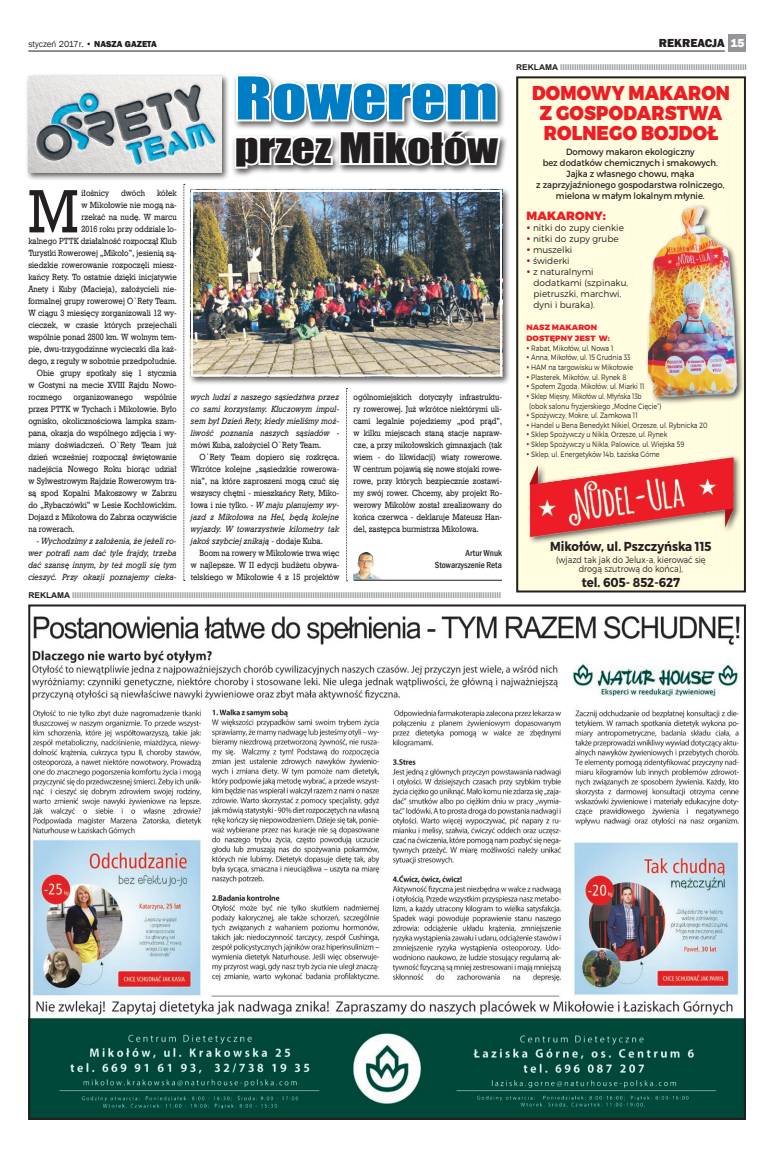
<style>
.page{position:relative;width:780px;height:1154px;background:#fff}
.page>*{position:absolute;margin:0;border:0;box-sizing:border-box;transform-origin:0 0}
.t1{font:60.9px "Geo Slab 712 Md EU";color:#231f20;scale:.9 1}
.t2{font:54.6px "Impact";color:#007ec5;scale:1.24 1}
.t3{font:38.6px "Impact";color:#231f20;scale:1.19 1}
.t4{font:900 20px/20px "Montserrat";letter-spacing:.01em;color:#ee1d23;text-align:center;scale:.9 1}
.t5{font:700 13px "Montserrat";color:#231f20;scale:.9 1}
.t6{font:800 12px "Franklin Gothic";color:#231f20}
.t7{font:900 12px "Montserrat";letter-spacing:.01em;color:#ee1d23}
.t8{font:9px/12px "Geo Slab 712 Md EU";color:#231f20;text-align:justify;scale:.9 1}
.t9{font:9px/12px "Geo Slab 712 Md EU";color:#231f20;text-align:justify;scale:.89 1}
.t10{font:italic 9px/12px "Geo Slab 712 Md EU";color:#231f20;text-align:justify;scale:.9 1}
.t11{font:9px/11px "Montserrat";color:#231f20;text-align:center;scale:.93 1}
.t12{font:300 9px/11px "Montserrat";color:#231f20}
.t13{font:300 9px/9px "Montserrat";color:#231f20;text-align:center;scale:.9 1}
.t14{font:500 condensed 9px/12px "Franklin Gothic";color:#231f20;text-align:right}
.t15{font:9px "Franklin Gothic";color:#231f20}
.t16{font:700 8px "Arial";color:#939598;scale:1.05 1}
.t17{font:300 7.7px "Montserrat";color:#231f20;scale:.83 1}
.t18{font:300 7.7px/9.7px "Montserrat";color:#231f20;scale:.78 1}
.t19{font:900 7.7px/10.6px "Montserrat";letter-spacing:.01em;color:#ee1d23;scale:1.04 1}
.s1{font-weight:800}
.s2{color:#fff}
.s3{color:#231f20}
.s4{font-style:normal}
.s5{font-style:italic}
.s6{color:#b00540}
</style>
<div class="page">
<div style="left:729px;top:34px;width:17px;height:17px;background:#939598"></div>
<hr style="left:28px;top:51px;width:696px;height:1px;background:#231f20">
<div style="left:516px;top:76px;width:230px;height:514px;background:#fffce0"></div>
<div style="left:516px;top:76px;width:230px;height:516px;border:2px solid #231f20"></div>
<img style="left:647px;top:203px;width:98px;height:197px">
<div style="left:527px;top:454px;width:214px;height:90px;background:#231f20;opacity:.75"></div>
<img style="left:527px;top:454px;width:208px;height:90px">
<img style="left:31px;top:616px;width:712px;height:501px">
<img style="left:353px;top:551px;width:29px;height:29px">
<hr style="left:353px;top:580px;width:149px;height:1px;background:#231f20">
<div style="left:232px;top:72px;width:277px;height:105px;background:#231f20;opacity:.75"></div>
<svg style="left:232px;top:72px;width:271px;height:105px"></svg>
<div style="left:25px;top:74px;width:204px;height:107px;background:#231f20;opacity:.75"></div>
<img style="left:28px;top:76px;width:193px;height:96px">
<div style="left:188px;top:187px;width:322px;height:198px;background:#231f20;opacity:.75"></div>
<img style="left:194px;top:193px;width:305px;height:180px">
<div style="left:191px;top:190px;width:311px;height:186px;border:2px solid #fff"></div>
<svg style="left:184px;top:184px;width:1px;height:397px"></svg>
<svg style="left:346px;top:388px;width:1px;height:193px"></svg>
<p class="t15" style="left:28px;top:38px;width:130px">styczeń 2017r. • <span class="s1">NASZA GAZETA</span></p>
<h3 class="t6" style="left:658px;top:35px;width:87px">REKREACJA <span class="s2">15</span></h3>
<h2 class="t2" style="left:235px;top:56px;width:213px">Rowerem</h2>
<h3 class="t3" style="left:235px;top:118px;width:223px">przez Mikołów</h3>
<h1 class="t1" style="left:28px;top:174px;width:57px">M</h1>
<p class="t8" style="left:81px;top:187px;width:32px">iłośnicy</p>
<p class="t8" style="left:121px;top:187px;width:28px">dwóch</p>
<p class="t8" style="left:157px;top:187px;width:23px">kółek</p>
<p class="t8" style="left:81px;top:199px;width:107px">w Mikołowie nie mogą na-</p>
<p class="t8" style="left:81px;top:211px;width:107px">rzekać na nudę. W marcu</p>
<p class="t8" style="left:81px;top:223px;width:107px">2016 roku przy oddziale lo-</p>
<p class="t8" style="left:28px;top:235px;width:166px">kalnego PTTK działalność rozpoczął Klub</p>
<p class="t8" style="left:28px;top:247px;width:166px">Turystki Rowerowej „Mikoło”, jesienią są-</p>
<p class="t8" style="left:28px;top:259px;width:166px">siedzkie rowerowanie rozpoczęli miesz-</p>
<p class="t8" style="left:28px;top:271px;width:166px">kańcy Rety. To ostatnie dzięki inicjatywie</p>
<p class="t8" style="left:28px;top:283px;width:166px">Anety i Kuby (Macieja), założycieli nie-</p>
<p class="t8" style="left:28px;top:295px;width:166px">formalnej grupy rowerowej O`Rety Team.</p>
<p class="t8" style="left:28px;top:307px;width:166px">W ciągu 3 miesięcy zorganizowali 12 wy-</p>
<p class="t8" style="left:28px;top:319px;width:166px">cieczek, w czasie których przejechali</p>
<p class="t8" style="left:28px;top:331px;width:166px">wspólnie ponad 2500 km. W wolnym tem-</p>
<p class="t8" style="left:28px;top:343px;width:166px">pie, dwu-trzygodzinne wycieczki dla każ-</p>
<p class="t8" style="left:28px;top:355px;width:166px">dego, z reguły w sobotnie przedpołudnie.</p>
<p class="t8" style="left:37px;top:367px;width:157px">Obie grupy spotkały się 1 stycznia</p>
<p class="t8" style="left:28px;top:379px;width:166px">w Gostyni na mecie XVIII Rajdu Nowo-</p>
<p class="t8" style="left:28px;top:391px;width:39px">rocznego</p>
<p class="t8" style="left:74px;top:391px;width:67px">organizowanego</p>
<p class="t9" style="left:353px;top:391px;width:168px">ogólnomiejskich dotyczyły infrastruktu&shy;ry rowerowej. Już wkrótce niektórymi uli&shy;cami legalnie pojedziemy „pod prąd”, w kilku miejscach staną stacje napraw&shy;cze, a przy mikołowskich gimnazjach (tak wiem - do likwidacji) wiaty rowerowe.<br>W centrum pojawią się nowe stojaki rowe&shy;rowe, przy których bezpiecznie zostawi&shy;my swój rower. Chcemy, aby projekt Ro&shy;werowy Mikołów został zrealizowany do końca czerwca - deklaruje Mateusz Han&shy;del, zastępca burmistrza Mikołowa.</p>
<p class="t14" style="left:435px;top:547px;width:69px">Artur Wnuk<br>Stowarzyszenie Reta</p>
<p class="t16" style="left:28px;top:590px;width:452px"><span class="s3">REKLAMA</span> IIIIIIIIIIIIIIIIIIIIIIIIIIIIIIIIIIIIIIIIIIIIIIIIIIIIIIIIIIIIIIIIIIIIIIIIIIIIIIIIIIIIIIIIIIIIIIIIIIIIIIIIIIIIIIIIIIIIIIIIIIIIIIIIIIIIIIIIIIIIIIIIIIIIIIIIIIIIIIIIIIIIIIIIIIIIIIIIIIIIIIII</p>
<p class="t10" style="left:191px;top:391px;width:166px">wych ludzi z naszego sąsiedztwa przez co sami korzystamy. Kluczowym impul&shy;sem był Dzień Rety, kiedy mieliśmy moż&shy;liwość poznania naszych sąsiadów <span class="s4">- mówi Kuba, założyciel O`Rety Team.</span></p>
<p class="t8" style="left:191px;top:451px;width:166px;text-indent:9px">O`Rety Team dopiero się rozkręca.<br>Wkrótce kolejne „sąsiedzkie rowerowa&shy;nia”, na które zaproszeni mogą czuć się wszyscy chętni - mieszkańcy Rety, Miko&shy;łowa i nie tylko. <span class="s5">- W maju planujemy wy&shy;jazd z Mikołowa na Hel, będą kolejne wyjazdy. W towarzystwie kilometry tak jakoś szybciej znikają</span> - dodaje Kuba.</p>
<p class="t9" style="left:191px;top:547px;width:168px;text-indent:9px">Boom na rowery w Mikołowie trwa więc w najlepsze. W II edycji budżetu obywa&shy;telskiego w Mikołowie 4 z 15 projektów</p>
<p class="t8" style="left:28px;top:391px;width:166px;text-indent:116px">wspólnie przez PTTK w Tychach i Mikołowie. Było ognisko, okolicznościowa lampka szam&shy;pana, okazja do wspólnego zdjęcia i wy&shy;miany doświadczeń. O`Rety Team już dzień wcześniej rozpoczął świętowanie nadejścia Nowego Roku biorąc udział w Sylwestrowym Rajdzie Rowerowym tra&shy;są spod Kopalni Makoszowy w Zabrzu do „Rybaczówki” w Lesie Kochłowickim.<br>Dojazd z Mikołowa do Zabrza oczywiście na rowerach.</p>
<p class="t10" style="left:28px;top:535px;width:166px;text-indent:9px">- Wychodzimy z założenia, że jeżeli ro&shy;wer potrafi nam dać tyle frajdy, trzeba dać szansę innym, by też mogli się tym cieszyć. Przy okazji poznajemy cieka-</p>
<p class="t16" style="left:516px;top:62px;width:221px"><span class="s3">REKLAMA</span> IIIIIIIIIIIIIIIIIIIIIIIIIIIIIIIIIIIIIIIIIIIIIIIIIIIIIIIIIIIIIIIIIIIIIIIIIIIIIIII</p>
<h3 class="t4" style="left:532px;top:83px;width:221px">DOMOWY MAKARON<br>Z GOSPODARSTWA<br>ROLNEGO BOJDOŁ</h3>
<p class="t11" style="left:536px;top:146px;width:204px">Domowy makaron ekologiczny<br>bez dodatków chemicznych i smakowych.<br>Jajka z własnego chowu, mąka<br>z zaprzyjaźnionego gospodarstwa rolniczego, mielona w małym lokalnym młynie.</p>
<h3 class="t7" style="left:526px;top:208px;width:81px">MAKARONY:</h3>
<p class="t12" style="left:526px;top:222px;width:99px"><span class="s6">•</span> nitki do zupy cienkie</p>
<p class="t12" style="left:526px;top:233px;width:94px"><span class="s6">•</span> nitki do zupy grube</p>
<p class="t12" style="left:526px;top:244px;width:47px"><span class="s6">•</span> muszelki</p>
<p class="t12" style="left:526px;top:255px;width:45px"><span class="s6">•</span> świderki</p>
<p class="t12" style="left:533px;top:266px;width:96px;text-indent:-7px"><span class="s6">•</span> z naturalnymi dodatkami (szpinaku, pietruszki, marchwi, dyni i buraka).</p>
<p class="t19" style="left:526px;top:322px;width:82px">NASZ MAKARON<br>DOSTĘPNY JEST W:</p>
<p class="t17" style="left:526px;top:343px;width:106px"><span class="s6">•</span> Rabat, Mikołów, ul. Nowa 1</p>
<p class="t17" style="left:526px;top:353px;width:127px"><span class="s6">•</span> Anna, Mikołów, ul. 15 Grudnia 33</p>
<p class="t17" style="left:526px;top:362px;width:130px"><span class="s6">•</span> HAM na targowisku w Mikołowie</p>
<p class="t17" style="left:526px;top:372px;width:122px"><span class="s6">•</span> Plasterek, Mikołów, ul. Rynek 8</p>
<p class="t17" style="left:526px;top:382px;width:144px"><span class="s6">•</span> Społem Zgoda, Mikołów, ul. Miarki 11</p>
<p class="t18" style="left:529px;top:391px;width:171px;text-indent:-3px"><span class="s6">•</span> Sklep Mięsny, Mikołów ul. Młyńska 13b (obok salonu fryzjerskiego „Modne Cięcie”)</p>
<p class="t17" style="left:526px;top:411px;width:136px"><span class="s6">•</span> Spożywczy, Mokre, ul. Zamkowa 11</p>
<p class="t17" style="left:526px;top:420px;width:220px"><span class="s6">•</span> Handel u Bena Benedykt Nikiel, Orzesze, ul. Rybnicka 20</p>
<p class="t17" style="left:526px;top:430px;width:171px"><span class="s6">•</span> Sklep Spożywczy u Nikla, Orzesze, ul. Rynek</p>
<p class="t17" style="left:526px;top:440px;width:192px"><span class="s6">•</span> Sklep Spożywczy u Nikla, Palowice, ul. Wiejska 59</p>
<p class="t17" style="left:526px;top:449px;width:162px"><span class="s6">•</span> Sklep, ul. Energetyków 14b, Łaziska Górne</p>
<h3 class="t5" style="left:550px;top:538px;width:181px">Mikołów, ul. Pszczyńska 115</h3>
<p class="t13" style="left:556px;top:555px;width:168px">(wjazd tak jak do Jelux-a, kierować się drogą szutrową do końca),</p>
<h3 class="t5" style="left:581px;top:574px;width:111px">tel. 605- 852-627</h3>
</div>
